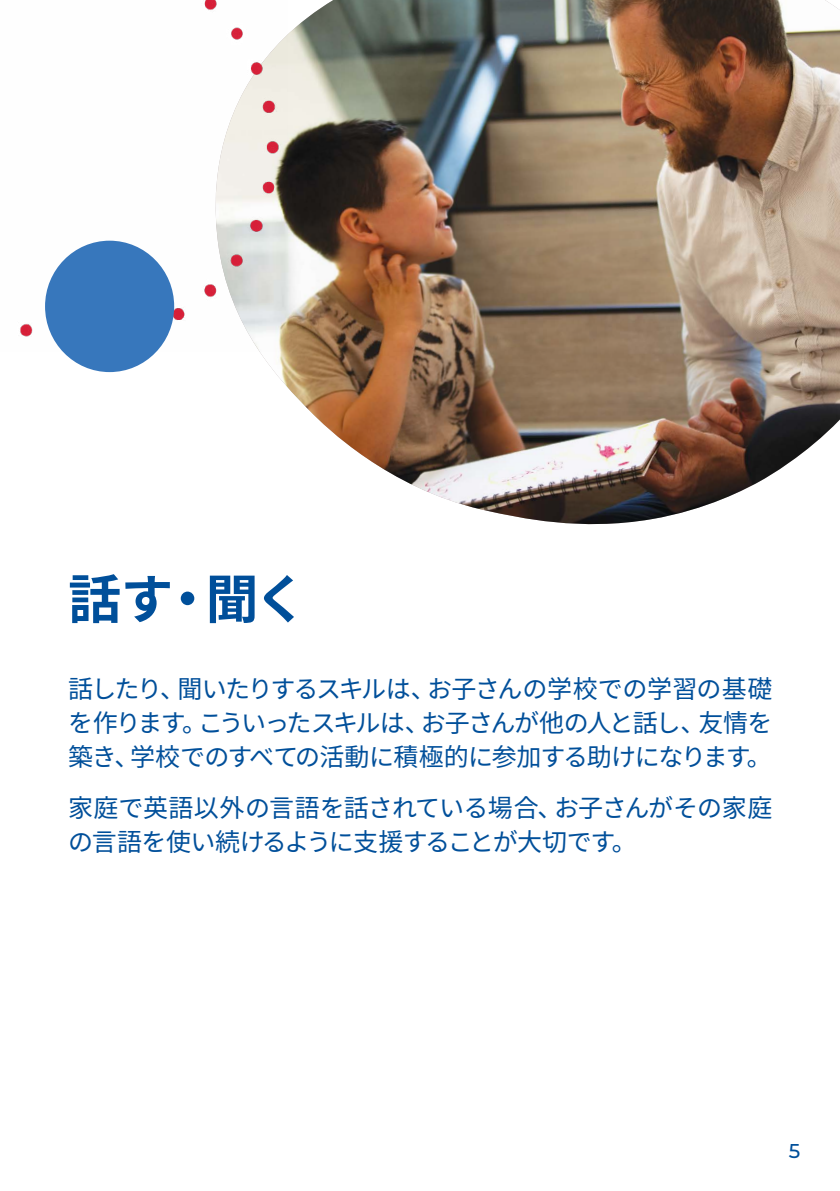
<style>
.page{position:relative;width:840px;height:1191px;background:#fff}
.page>*{position:absolute;margin:0;border:0;box-sizing:border-box;transform-origin:0 0}
.Heading_2_-_blue{font:700 53px "Noto Sans CJ Kjp";color:#004f9a}
.Section_intro_text{font:25px/34px "Noto Sans CJ Kjp";letter-spacing:-.03em;color:#004f9a;text-align:justify}
.t1{font:500 20px "Montserrat";color:#004f9a}
</style>
<div class="page">
<img style="left:259px;top:0;width:580px;height:525px">
<img style="left:20px;top:0;width:267px;height:351px">
<div style="left:45px;top:241px;width:129px;height:131px;background:#3777bc;border-radius:50%"></div>
<h2 class="Heading_2_-_blue" style="left:68px;top:569px;width:240px">話す・聞く</h2>
<p class="Section_intro_text" style="left:68px;top:672px;width:705px">話したり、聞いたりするスキルは、お子さんの学校での学習の基礎を作ります。こういったスキルは、お子さんが他の人と話し、友情を築き、学校でのすべての活動に積極的に参加する助けになります。</p>
<p class="Section_intro_text" style="left:68px;top:791px;width:705px">家庭で英語以外の言語を話されている場合、お子さんがその家庭の言語を使い続けるように支援することが大切です。</p>
<p class="t1" style="left:788px;top:1136px;width:13px">5</p>
</div>
